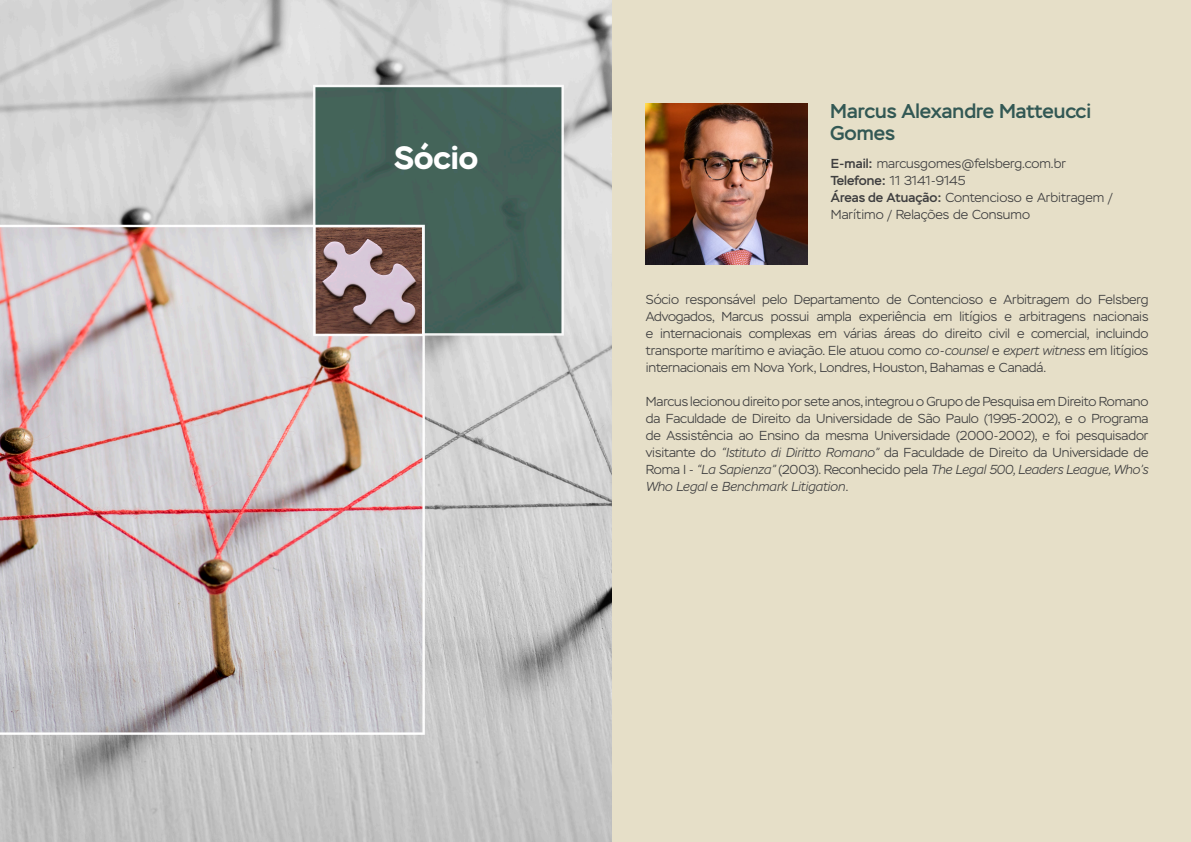
<style>
.page{position:relative;width:1191px;height:842px;background:#fff}
.page>*{position:absolute;margin:0;border:0;box-sizing:border-box;transform-origin:0 0}
.t1{font:700 32px "Stem";color:#fff}
.t2{font:500 20px/22px "Stem";color:#325854}
.t3{font:300 13px/17px "Stem";letter-spacing:-.01em;color:#3e3e3f;text-align:justify}
.s1{font-weight:500}
.s2{font-style:italic}
</style>
<div class="page">
<img style="left:0;top:0;width:612px;height:842px">
<div style="left:612px;top:0;width:579px;height:842px;background:#e6dfc8"></div>
<img style="left:646px;top:103px;width:161px;height:162px">
<p class="t1" style="left:394px;top:138px;width:85px">Sócio</p>
<p class="t2" style="left:830px;top:100px;width:262px">Marcus Alexandre Matteucci<br>Gomes</p>
<p class="t3" style="left:831px;top:155px;width:236px"><span class="s1">E-mail:</span> marcusgomes@felsberg.com.br</p>
<p class="t3" style="left:831px;top:172px;width:136px"><span class="s1">Telefone:</span> 11 3141-9145</p>
<p class="t3" style="left:831px;top:189px;width:283px"><span class="s1">Áreas de Atuação:</span> Contencioso e Arbitragem /<br>Marítimo / Relações de Consumo</p>
<p class="t3" style="left:646px;top:291px;width:504px">Sócio responsável pelo Departamento de Contencioso e Arbitragem do Felsberg Advogados, Marcus possui ampla experiência em litígios e arbitragens nacionais e internacionais complexas em várias áreas do direito civil e comercial, incluindo transporte marítimo e aviação. Ele atuou como <span class="s2">co-counsel</span> e <span class="s2">expert witness</span> em litígios internacionais em Nova York, Londres, Houston, Bahamas e Canadá.</p>
<p class="t3" style="left:646px;top:393px;width:504px">Marcus lecionou direito por sete anos, integrou o Grupo de Pesquisa em Direito Romano da Faculdade de Direito da Universidade de São Paulo (1995-2002), e o Programa de Assistência ao Ensino da mesma Universidade (2000-2002), e foi pesquisador visitante do <span class="s2">“Istituto di Diritto Romano”</span> da Faculdade de Direito da Universidade de Roma I - <span class="s2">“La Sapienza”</span> (2003). Reconhecido pela <span class="s2">The Legal 500, Leaders League, Who’s Who Legal</span> e <span class="s2">Benchmark Litigation.</span></p>
</div>
